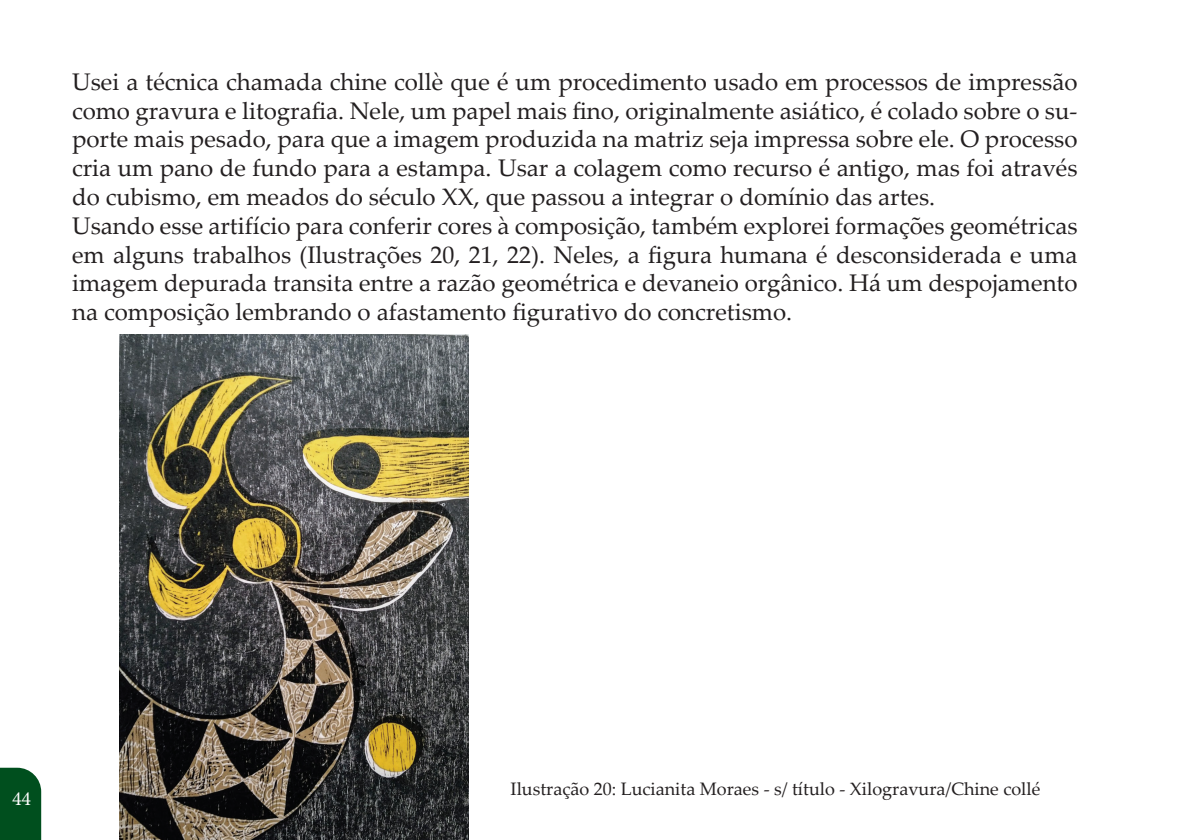
<style>
.page{position:relative;width:1191px;height:840px;background:#fff}
.page>*{position:absolute;margin:0;border:0;box-sizing:border-box;transform-origin:0 0}
.t1{font:24px/28.8px "Palatino Linotype";color:#231f20}
.t2{font:20px "Minion Pro";color:#fff}
.t3{font:18px "Palatino Linotype";color:#231f20}
</style>
<div class="page">
<div style="left:0;top:767px;width:41px;height:72px;background:#004f1e"></div>
<img style="left:119px;top:334px;width:350px;height:505px">
<p class="t1" style="left:72px;top:66px;width:1007px">Usei a técnica chamada chine collè que é um procedimento usado em processos de impressão como gravura e litografia. Nele, um papel mais fino, originalmente asiático, é colado sobre o su&shy;porte mais pesado, para que a imagem produzida na matriz seja impressa sobre ele. O processo cria um pano de fundo para a estampa. Usar a colagem como recurso é antigo, mas foi através do cubismo, em meados do século XX, que passou a integrar o domínio das artes.<br>Usando esse artifício para conferir cores à composição, também explorei formações geométricas em alguns trabalhos (Ilustrações 20, 21, 22). Neles, a figura humana é desconsiderada e uma imagem depurada transita entre a razão geométrica e devaneio orgânico. Há um despojamento na composição lembrando o afastamento figurativo do concretismo.</p>
<p class="t2" style="left:12px;top:785px;width:21px">44</p>
<p class="t3" style="left:510px;top:776px;width:531px">Ilustração 20: Lucianita Moraes - s/ título - Xilogravura/Chine collé</p>
</div>
